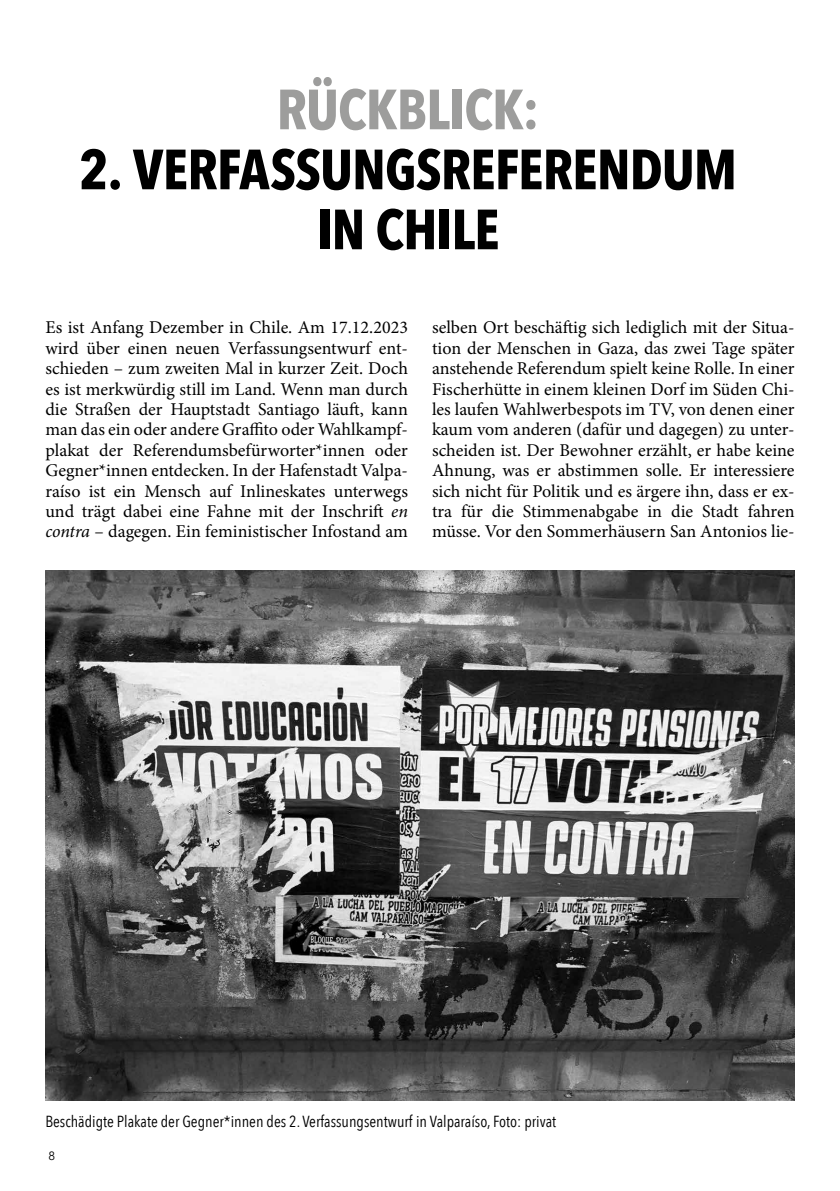
<style>
.page{position:relative;width:840px;height:1191px;background:#fff}
.page>*{position:absolute;margin:0;border:0;box-sizing:border-box;transform-origin:0 0}
.t1{font:700 56px/60px "Avenir Next Condensed";letter-spacing:-.015em;color:#000;text-align:center}
.t2{font:700 56px "Avenir Next Condensed";letter-spacing:-.015em;color:#9d9d9c}
.t3{font:18px/20.4px "Minion Pro";color:#000;text-align:justify}
.t4{font:16px "Avenir Next Condensed";color:#000}
.t5{font:12px "Avenir";color:#000}
.s1{font-style:italic}
</style>
<div class="page">
<img style="left:45px;top:571px;width:749px;height:529px">
<h1 class="t2" style="left:276px;top:75px;width:264px">RÜCKBLICK:</h1>
<h1 class="t1" style="left:79px;top:139px;width:659px">2. VERFASSUNGSREFERENDUM<br>IN CHILE</h1>
<p class="t3" style="left:45px;top:317px;width:364px">Es ist Anfang Dezember in Chile. Am 17.12.2023 wird über einen neuen Verfassungsentwurf ent&shy;schieden – zum zweiten Mal in kurzer Zeit. Doch es ist merkwürdig still im Land. Wenn man durch die Straßen der Hauptstadt Santiago läuft, kann man das ein oder andere Graffito oder Wahlkampf&shy;plakat der Referendumsbefürworter*innen oder Gegner*innen entdecken. In der Hafenstadt Valpa&shy;raíso ist ein Mensch auf Inlineskates unterwegs und trägt dabei eine Fahne mit der Inschrift <span class="s1">en contra</span> – dagegen. Ein feministischer Infostand am</p>
<p class="t3" style="left:432px;top:317px;width:364px">selben Ort beschäftig sich lediglich mit der Situa&shy;tion der Menschen in Gaza, das zwei Tage später anstehende Referendum spielt keine Rolle. In einer Fischerhütte in einem kleinen Dorf im Süden Chi&shy;les laufen Wahlwerbespots im TV, von denen einer kaum vom anderen (dafür und dagegen) zu unter&shy;scheiden ist. Der Bewohner erzählt, er habe keine Ahnung, was er abstimmen solle. Er interessiere sich nicht für Politik und es ärgere ihn, dass er ex&shy;tra für die Stimmenabgabe in die Stadt fahren müsse. Vor den Sommerhäusern San Antonios lie-</p>
<p class="t4" style="left:45px;top:1107px;width:512px">Beschädigte Plakate der Gegner*innen des 2. Verfassungsentwurf in Valparaíso, Foto: privat</p>
<p class="t5" style="left:48px;top:1148px;width:8px">8</p>
</div>
